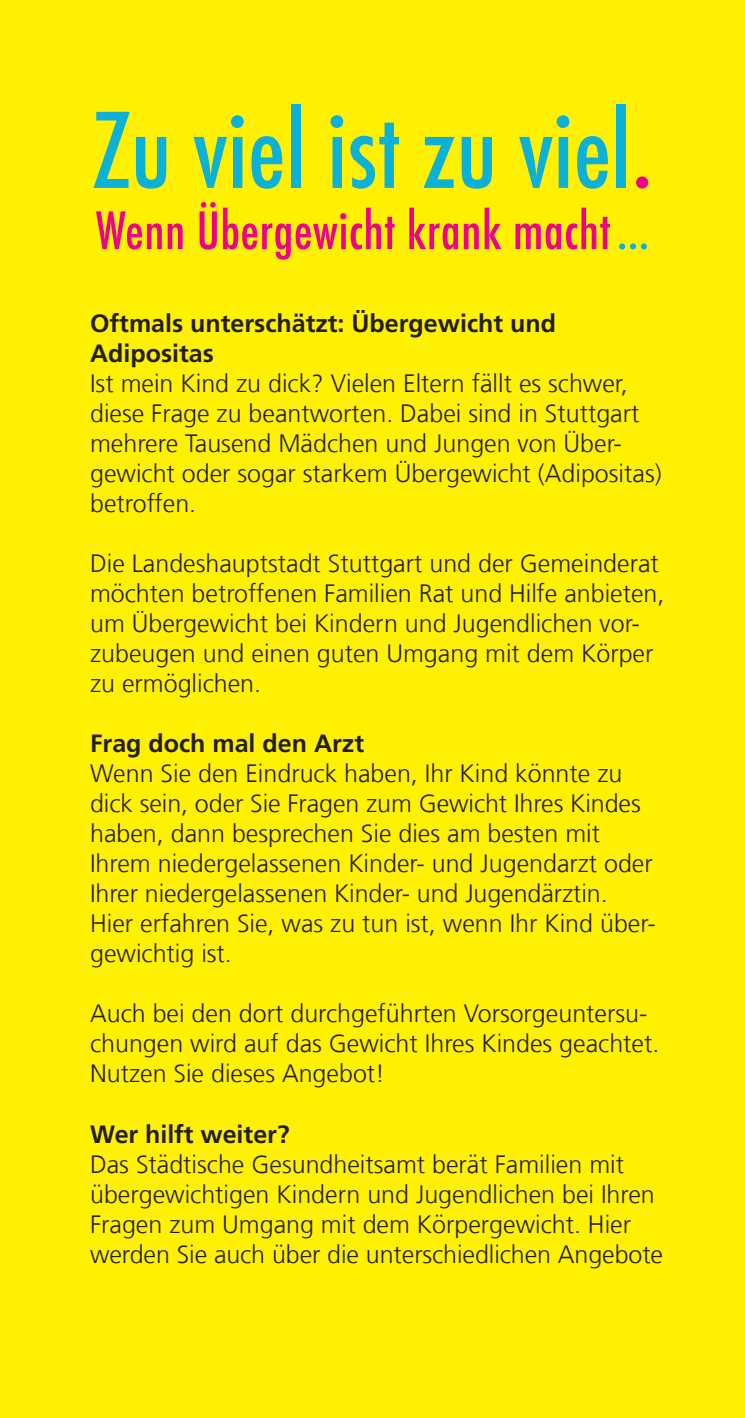
<style>
.page{position:relative;width:745px;height:1418px;background:#fff}
.page>*{position:absolute;margin:0;border:0;box-sizing:border-box;transform-origin:0 0}
.t1{font:500 condensed 100.75px "Futura";letter-spacing:.005em;color:#0cb1d8}
.t2{font:500 condensed 50px "Futura";letter-spacing:.01em;color:#ed028c}
.t3{font:300 25px/30px "Frutiger LT Com";color:#231f20}
.t4{font:700 25px/30px "Frutiger LT Com";color:#231f20}
.s1{color:#ed028c}
.s2{color:#0cb1d8}
</style>
<div class="page">
<div style="left:0;top:0;width:744px;height:1417px;background:#fff101"></div>
<h1 class="t1" style="left:92px;top:86px;width:561px">Zu viel ist zu viel<span class="s1">.</span></h1>
<h2 class="t2" style="left:96px;top:199px;width:554px">Wenn Übergewicht krank macht <span class="s2">...</span></h2>
<p class="t4" style="left:90px;top:308px;width:467px">Oftmals unterschätzt: Übergewicht und<br>Adipositas</p>
<p class="t3" style="left:90px;top:369px;width:572px">Ist mein Kind zu dick? Vielen Eltern fällt es schwer, diese Frage zu beantworten. Dabei sind in Stuttgart mehrere Tausend Mädchen und Jungen von Über&shy;gewicht oder sogar starkem Übergewicht (Adipositas) betroffen.</p>
<p class="t3" style="left:90px;top:549px;width:575px">Die Landeshauptstadt Stuttgart und der Gemeinderat möchten betroffenen Familien Rat und Hilfe anbieten, um Übergewicht bei Kindern und Jugendlichen vor&shy;zubeugen und einen guten Umgang mit dem Körper zu ermöglichen.</p>
<p class="t4" style="left:90px;top:728px;width:275px">Frag doch mal den Arzt</p>
<p class="t3" style="left:90px;top:759px;width:566px">Wenn Sie den Eindruck haben, Ihr Kind könnte zu dick sein, oder Sie Fragen zum Gewicht Ihres Kindes haben, dann besprechen Sie dies am besten mit Ihrem niedergelassenen Kinder- und Jugendarzt oder Ihrer niedergelassenen Kinder- und Jugendärztin.<br>Hier erfahren Sie, was zu tun ist, wenn Ihr Kind über&shy;gewichtig ist.</p>
<p class="t3" style="left:90px;top:999px;width:570px">Auch bei den dort durchgeführten Vorsorgeuntersu&shy;chungen wird auf das Gewicht Ihres Kindes geachtet.<br>Nutzen Sie dieses Angebot!</p>
<p class="t4" style="left:90px;top:1118px;width:201px">Wer hilft weiter?</p>
<p class="t3" style="left:90px;top:1149px;width:574px">Das Städtische Gesundheitsamt berät Familien mit übergewichtigen Kindern und Jugendlichen bei Ihren Fragen zum Umgang mit dem Körpergewicht. Hier werden Sie auch über die unterschiedlichen Angebote</p>
</div>
